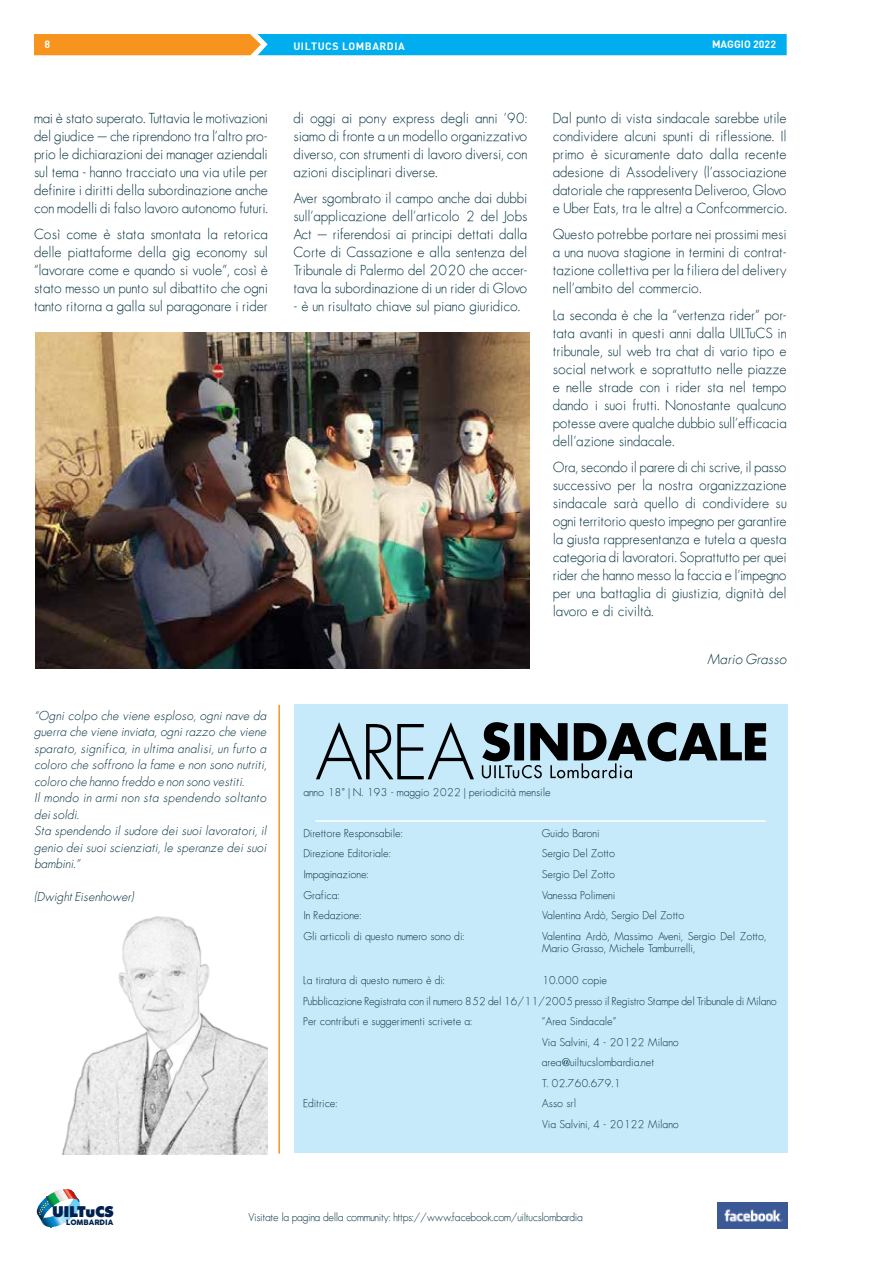
<style>
.page{position:relative;width:893px;height:1263px;background:#fff}
.page>*{position:absolute;margin:0;border:0;box-sizing:border-box;transform-origin:0 0}
.t1{font:900 15.15px "Futura BT";letter-spacing:-.025em;color:#00214f}
.t2{font:13.5px/18px "Futura ICG Light";color:#063342;text-align:justify}
.t3{font:italic 13.5px "Futura ICG Light";color:#063342}
.t4{font:italic 12px/16.5px "Futura ICG Light";color:#063342}
.t5{font:10.5px/20.5px "Futura ICG Light";color:#063342}
.t6{font:10.5px "Futura ICG Light";letter-spacing:-.025em;color:#063342}
.t7{font:10.5px "DIN Bold";letter-spacing:.05em;color:#fff}
.t8{font:10.5px "DIN Bold";color:#fff}
.t9{font:7.35px "COCOGOOSE";color:#00214f}
</style>
<div class="page">
<svg style="left:34px;top:34px;width:753px;height:21px;background:#4ba7b1"></svg>
<img style="left:62px;top:916px;width:206px;height:238px">
<img style="left:718px;top:1203px;width:69px;height:26px">
<div style="left:294px;top:704px;width:493px;height:449px;background:#c7eafb"></div>
<svg style="left:482px;top:722px;width:284px;height:56px"></svg>
<svg style="left:316px;top:722px;width:158px;height:57px"></svg>
<hr style="left:315px;top:820px;width:451px;height:2px;background:#fff">
<hr style="left:278px;top:705px;width:2px;height:448px;background:#f7941e">
<svg style="left:37px;top:1189px;width:43px;height:38px"></svg>
<img style="left:35px;top:333px;width:494px;height:336px">
<p class="t7" style="left:45px;top:38px;width:7px">8</p>
<p class="t7" style="left:293px;top:39px;width:113px">UI LTUCS LOMBARDIA</p>
<p class="t8" style="left:712px;top:38px;width:66px">MAGGIO 2022</p>
<p class="t2" style="left:34px;top:108px;width:235px">mai è stato superato. Tuttavia le motivazioni del giudice – che riprendono tra l’altro pro&shy;prio le dichiarazioni dei manager aziendali sul tema - hanno tracciato una via utile per definire i diritti della subordinazione anche con modelli di falso lavoro autonomo futuri.</p>
<p class="t2" style="left:34px;top:225px;width:235px">Così come è stata smontata la retorica delle piattaforme della gig economy sul “lavorare come e quando si vuole”, così è stato messo un punto sul dibattito che ogni tanto ritorna a galla sul paragonare i rider</p>
<p class="t4" style="left:34px;top:707px;width:234px">“Ogni colpo che viene esploso, ogni nave da guerra che viene inviata, ogni razzo che viene sparato, significa, in ultima analisi, un furto a coloro che soffrono la fame e non sono nutriti, coloro che hanno freddo e non sono vestiti.<br>Il mondo in armi non sta spendendo soltanto dei soldi.<br>Sta spendendo il sudore dei suoi lavoratori, il genio dei suoi scienziati, le speranze dei suoi bambini.”</p>
<p class="t4" style="left:34px;top:888px;width:101px">(Dwight Eisenhower)</p>
<p class="t2" style="left:293px;top:108px;width:235px">di oggi ai pony express degli anni ’90: siamo di fronte a un modello organizzativo diverso, con strumenti di lavoro diversi, con azioni disciplinari diverse.</p>
<p class="t2" style="left:293px;top:189px;width:235px">Aver sgombrato il campo anche dai dubbi sull’applicazione dell’articolo 2 del Jobs Act – riferendosi ai principi dettati dalla Corte di Cassazione e alla sentenza del Tribunale di Palermo del 2020 che accer&shy;tava la subordinazione di un rider di Glovo</p>
<p class="t2" style="left:293px;top:297px;width:228px">- è un risultato chiave sul piano giuridico.</p>
<p class="t2" style="left:553px;top:108px;width:235px">Dal punto di vista sindacale sarebbe utile condividere alcuni spunti di riflessione. Il primo è sicuramente dato dalla recente adesione di Assodelivery (l’associazione datoriale che rappresenta Deliveroo, Glovo e Uber Eats, tra le altre) a Confcommercio.</p>
<p class="t2" style="left:553px;top:225px;width:235px">Questo potrebbe portare nei prossimi mesi a una nuova stagione in termini di contrat&shy;tazione collettiva per la filiera del delivery nell’ambito del commercio.</p>
<p class="t2" style="left:553px;top:305px;width:235px">La seconda è che la “vertenza rider” por&shy;tata avanti in questi anni dalla UILTuCS in tribunale, sul web tra chat di vario tipo e social network e soprattutto nelle piazze e nelle strade con i rider sta nel tempo dando i suoi frutti. Nonostante qualcuno potesse avere qualche dubbio sull’efficacia dell’azione sindacale.</p>
<p class="t2" style="left:553px;top:458px;width:235px">Ora, secondo il parere di chi scrive, il passo successivo per la nostra organizzazione sindacale sarà quello di condividere su ogni territorio questo impegno per garantire la giusta rappresentanza e tutela a questa categoria di lavoratori. Soprattutto per quei rider che hanno messo la faccia e l’impegno per una battaglia di giustizia, dignità del lavoro e di civiltà.</p>
<p class="t3" style="left:707px;top:650px;width:81px">Mario Grasso</p>
<p class="t5" style="left:303px;top:782px;width:249px">anno 18° | N. 193 - maggio 2022 | periodicità mensile</p>
<p class="t5" style="left:303px;top:823px;width:101px">Direttore Responsabile:</p>
<p class="t5" style="left:542px;top:823px;width:59px">Guido Baroni</p>
<p class="t5" style="left:303px;top:843px;width:89px">Direzione Editoriale:</p>
<p class="t5" style="left:542px;top:843px;width:75px">Sergio Del Zotto</p>
<p class="t5" style="left:303px;top:864px;width:67px">Impaginazione:</p>
<p class="t5" style="left:542px;top:864px;width:75px">Sergio Del Zotto</p>
<p class="t5" style="left:303px;top:884px;width:38px">Grafica:</p>
<p class="t5" style="left:542px;top:884px;width:75px">Vanessa Polimeni</p>
<p class="t5" style="left:303px;top:905px;width:60px">In Redazione:</p>
<p class="t5" style="left:542px;top:905px;width:144px">Valentina Ardò, Sergio Del Zotto</p>
<p class="t5" style="left:303px;top:925px;width:162px">Gli articoli di questo numero sono di:</p>
<p class="t5" style="left:542px;top:929px;width:226px;line-height:12px">Valentina Ardò, Massimo Aveni, Sergio Del Zotto,<br>Mario Grasso, Michele Tamburrelli,</p>
<p class="t5" style="left:303px;top:970px;width:143px">La tiratura di questo numero è di:</p>
<p class="t5" style="left:303px;top:970px;width:475px;text-indent:238px">10.000 copie<br>Pubblicazione Registrata con il numero 852 del 16/11/2005 presso il Registro Stampe del Tribunale di Milano<br>Per contributi e suggerimenti scrivete a:</p>
<p class="t5" style="left:542px;top:1011px;width:139px">“Area Sindacale”<br>Via Salvini, 4 - 20122 Milano area@uiltucslombardia.net<br>T. 02.760.679.1</p>
<p class="t5" style="left:303px;top:1093px;width:36px">Editrice:</p>
<p class="t5" style="left:542px;top:1093px;width:139px">Asso srl<br>Via Salvini, 4 - 20122 Milano</p>
<p class="t1" style="left:52px;top:1202px;width:63px">UILTuCS</p>
<p class="t9" style="left:66px;top:1216px;width:49px">LOMBARDIA</p>
<p class="t6" style="left:248px;top:1210px;width:336px">Visitate la pagina della community: https://www.facebook.com/uiltucslombardia</p>
</div>
